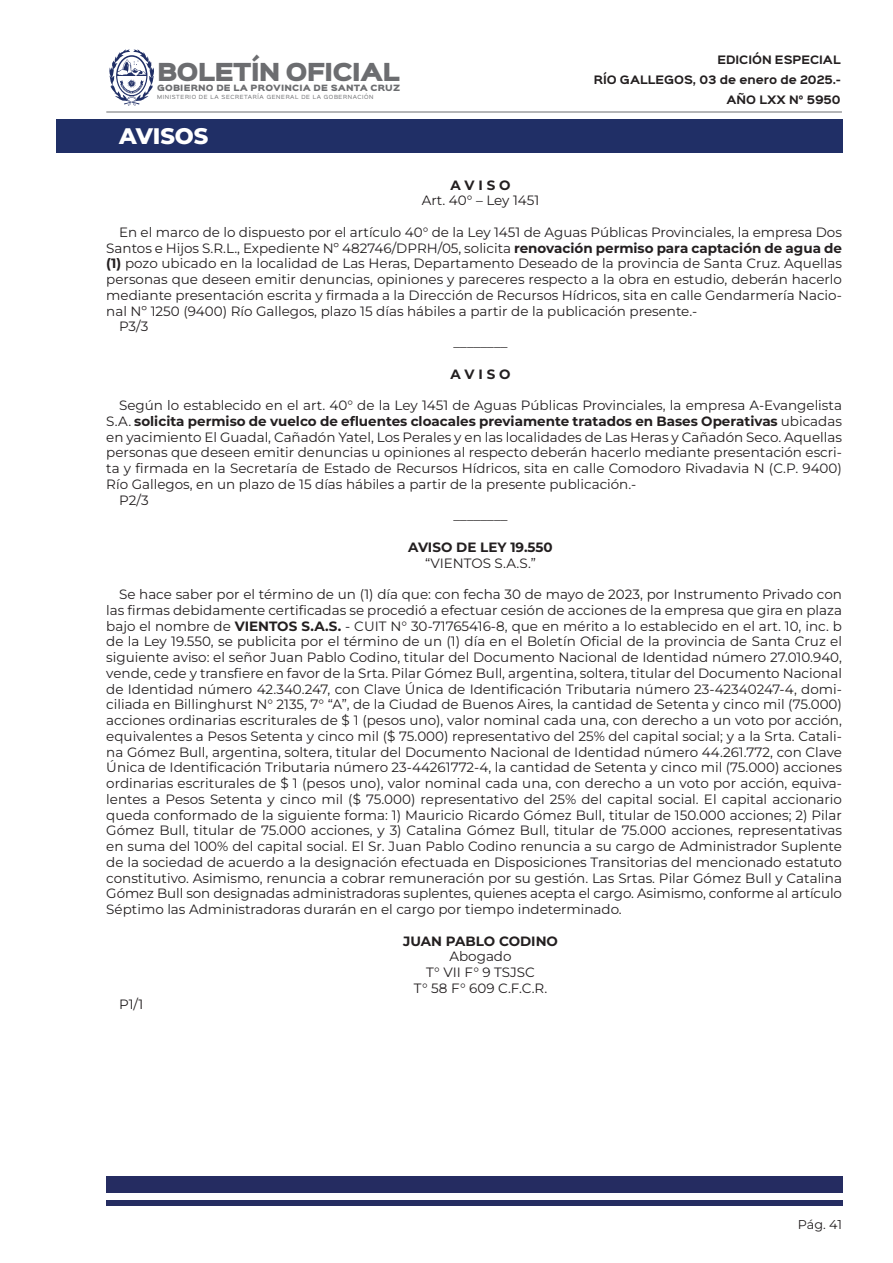
<style>
.page{position:relative;width:893px;height:1263px;background:#fff}
.page>*{position:absolute;margin:0;border:0;box-sizing:border-box;transform-origin:0 0}
.t1{font:800 22.5px "Montserrat";color:#fff}
.t2{font:22.35px "Sinkin Sans 900 X Black";letter-spacing:-.04em;color:#6c6d70}
.Normal__Web{font:13.5px/15.8px "Montserrat";color:#231f20;text-align:justify}
.Normal__Web-2{font:700 13.5px "Montserrat";color:#231f20}
.t3{font:12.75px "Montserrat";color:#231f20}
.t4{font:700 10.5px/20px "Sinkin Sans 700";color:#231f20;text-align:right}
.t5{font:7.8px "Sinkin Sans 900 X Black";letter-spacing:.02em;color:#6c6d70}
.t6{font:5.1px "Sinkin Sans 400";letter-spacing:.12em;color:#6c6d70}
.s1{font-weight:700}
</style>
<div class="page">
<svg style="left:109px;top:49px;width:45px;height:57px"></svg>
<hr style="left:106px;top:112px;width:736px;height:1px;background:#6c6d70">
<div style="left:56px;top:119px;width:786px;height:33px;background:#202f66"></div>
<div style="left:106px;top:1177px;width:736px;height:16px;background:#252c61"></div>
<div style="left:106px;top:1200px;width:736px;height:5px;background:#252c61"></div>
<h2 class="t2" style="left:157px;top:61px;width:244px">BOLETÍN OFICIAL</h2>
<p class="t5" style="left:157px;top:84px;width:245px">GOBIERNO DE LA PROVINCIA DE SANTA CRUZ</p>
<p class="t6" style="left:157px;top:93px;width:218px">MINISTERIO DE LA SECRETARÍA GENERAL DE LA GOBERNACIÓN</p>
<p class="t1" style="left:119px;top:121px;width:91px">AVISOS</p>
<p class="t4" style="left:594px;top:50px;width:248px">EDICIÓN ESPECIAL<br>RÍO GALLEGOS, 03 de enero de 2025.-<br>AÑO LXX N° 5950</p>
<p class="Normal__Web-2" style="left:450px;top:175px;width:62px">A V I S O</p>
<p class="Normal__Web" style="left:422px;top:192px;width:119px">Art. 40° – Ley 1451</p>
<p class="Normal__Web" style="left:106px;top:224px;width:737px;text-indent:13px">En el marco de lo dispuesto por el artículo 40° de la Ley 1451 de Aguas Públicas Provinciales, la empresa Dos Santos e Hijos S.R.L., Expediente Nº 482746/DPRH/05, solicita <span class="s1">renovación permiso para captación de agua de (1)</span> pozo ubicado en la localidad de Las Heras, Departamento Deseado de la provincia de Santa Cruz. Aquellas personas que deseen emitir denuncias, opiniones y pareceres respecto a la obra en estudio, deberán hacerlo mediante presentación escrita y firmada a la Dirección de Recursos Hídricos, sita en calle Gendarmería Nacio&shy;nal Nº 1250 (9400) Río Gallegos, plazo 15 días hábiles a partir de la publicación presente.-</p>
<p class="Normal__Web" style="left:119px;top:318px;width:31px">P3/3</p>
<p class="Normal__Web" style="left:453px;top:334px;width:55px">________</p>
<p class="Normal__Web-2" style="left:450px;top:364px;width:62px">A V I S O</p>
<p class="Normal__Web" style="left:106px;top:397px;width:737px;text-indent:13px">Según lo establecido en el art. 40° de la Ley 1451 de Aguas Públicas Provinciales, la empresa A-Evangelista S.A. <span class="s1">solicita permiso de vuelco de efluentes cloacales previamente tratados en Bases Operativas</span> ubicadas en yacimiento El Guadal, Cañadón Yatel, Los Perales y en las localidades de Las Heras y Cañadón Seco. Aquellas personas que deseen emitir denuncias u opiniones al respecto deberán hacerlo mediante presentación escri&shy;ta y firmada en la Secretaría de Estado de Recursos Hídricos, sita en calle Comodoro Rivadavia N (C.P. 9400)<br>Río Gallegos, en un plazo de 15 días hábiles a partir de la presente publicación.-</p>
<p class="Normal__Web" style="left:119px;top:492px;width:31px">P2/3</p>
<p class="Normal__Web" style="left:453px;top:507px;width:55px">________</p>
<p class="Normal__Web-2" style="left:408px;top:537px;width:146px">AVISO DE LEY 19.550</p>
<p class="Normal__Web" style="left:425px;top:555px;width:112px">“VIENTOS S.A.S.”</p>
<p class="Normal__Web" style="left:106px;top:586px;width:737px;text-indent:13px">Se hace saber por el término de un (1) día que: con fecha 30 de mayo de 2023, por Instrumento Privado con las firmas debidamente certificadas se procedió a efectuar cesión de acciones de la empresa que gira en plaza bajo el nombre de <span class="s1">VIENTOS S.A.S.</span> - CUIT N° 30-71765416-8, que en mérito a lo establecido en el art. 10, inc. b de la Ley 19.550, se publicita por el término de un (1) día en el Boletín Oficial de la provincia de Santa Cruz el siguiente aviso: el señor Juan Pablo Codino, titular del Documento Nacional de Identidad número 27.010.940, vende, cede y transfiere en favor de la Srta. Pilar Gómez Bull, argentina, soltera, titular del Documento Nacional de Identidad número 42.340.247, con Clave Única de Identificación Tributaria número 23-42340247-4, domi&shy;ciliada en Billinghurst N° 2135, 7° “A”, de la Ciudad de Buenos Aires, la cantidad de Setenta y cinco mil (75.000) acciones ordinarias escriturales de $ 1 (pesos uno), valor nominal cada una, con derecho a un voto por acción, equivalentes a Pesos Setenta y cinco mil ($ 75.000) representativo del 25% del capital social; y a la Srta. Catali&shy;na Gómez Bull, argentina, soltera, titular del Documento Nacional de Identidad número 44.261.772, con Clave Única de Identificación Tributaria número 23-44261772-4, la cantidad de Setenta y cinco mil (75.000) acciones ordinarias escriturales de $ 1 (pesos uno), valor nominal cada una, con derecho a un voto por acción, equiva&shy;lentes a Pesos Setenta y cinco mil ($ 75.000) representativo del 25% del capital social. El capital accionario queda conformado de la siguiente forma: 1) Mauricio Ricardo Gómez Bull, titular de 150.000 acciones; 2) Pilar Gómez Bull, titular de 75.000 acciones, y 3) Catalina Gómez Bull, titular de 75.000 acciones, representativas en suma del 100% del capital social. El Sr. Juan Pablo Codino renuncia a su cargo de Administrador Suplente de la sociedad de acuerdo a la designación efectuada en Disposiciones Transitorias del mencionado estatuto constitutivo. Asimismo, renuncia a cobrar remuneración por su gestión. Las Srtas. Pilar Gómez Bull y Catalina Gómez Bull son designadas administradoras suplentes, quienes acepta el cargo. Asimismo, conforme al artículo Séptimo las Administradoras durarán en el cargo por tiempo indeterminado.</p>
<p class="Normal__Web-2" style="left:403px;top:931px;width:156px">JUAN PABLO CODINO</p>
<p class="Normal__Web" style="left:449px;top:948px;width:64px">Abogado</p>
<p class="Normal__Web" style="left:426px;top:964px;width:110px">T° VII F° 9 TSJSC</p>
<p class="Normal__Web" style="left:414px;top:980px;width:135px">T° 58 F° 609 C.F.C.R.</p>
<p class="Normal__Web" style="left:119px;top:996px;width:26px">P1/1</p>
<p class="t3" style="left:798px;top:1215px;width:45px">Pág. 41</p>
</div>
